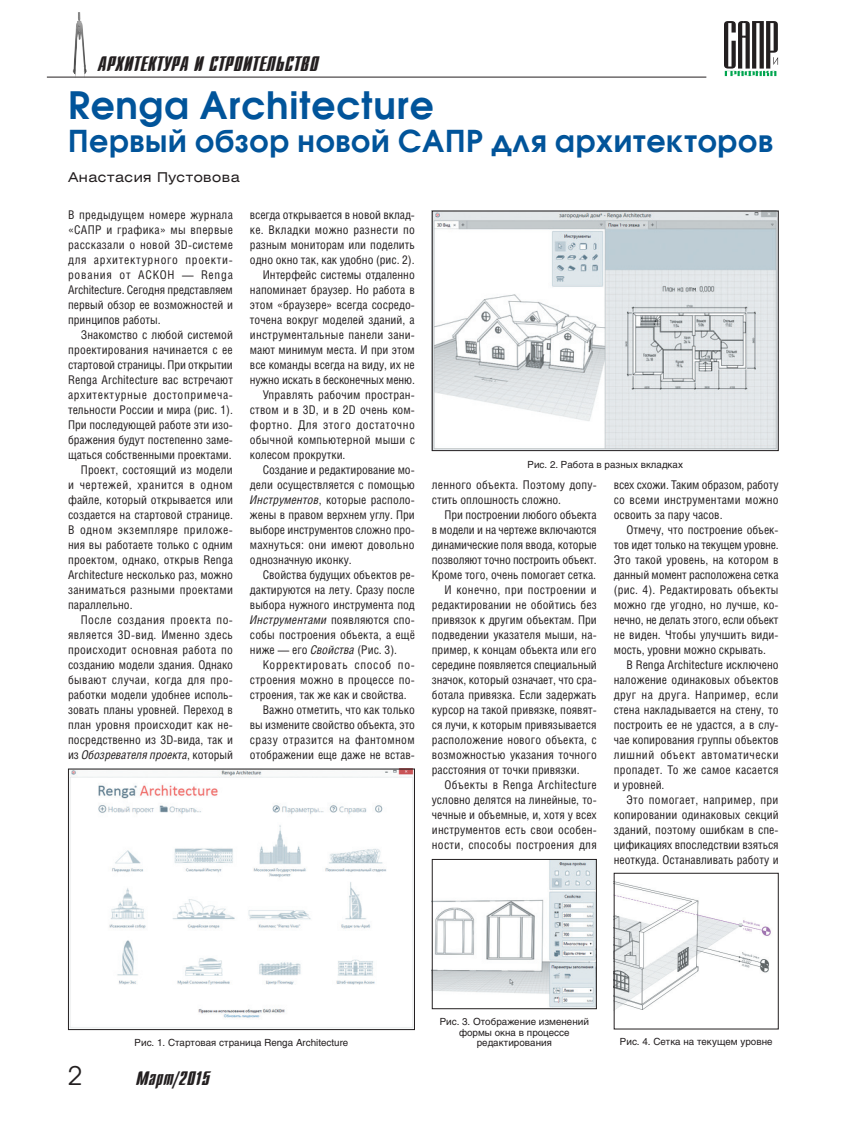
<style>
.page{position:relative;width:851px;height:1127px;background:#fff}
.page>*{position:absolute;margin:0;border:0;box-sizing:border-box;transform-origin:0 0}
.Head_Main{font:700 37.5px "Avant Garde C";letter-spacing:.025em;color:#01549a}
.Head_Main-2{font:700 30px "Avant Garde C";letter-spacing:.025em;color:#01549a}
.t1{font:25.5px "Avant Garde C";color:#231f20}
.t2{font:21px "Dagger C";letter-spacing:.025em;color:#231f20}
.t3{font:19.5px "Dagger C";letter-spacing:.025em;color:#231f20}
.Autor{font:13.5px "Helios Ext";letter-spacing:.035em;color:#231f20}
.Body_text{font:12px/15px "Helios Cond";color:#231f20;text-align:justify}
.Body_undent{font:12px/15px "Helios Cond";color:#231f20;text-align:justify}
.Body_text-2{font:12px/15px "Helios Cond";letter-spacing:.02em;color:#231f20}
.t4{font:9.75px/10.5px "Helios";color:#231f20;text-align:center}
.s1{font-style:italic}
</style>
<div class="page">
<img style="left:73px;top:12px;width:14px;height:65px">
<svg style="left:724px;top:21px;width:54px;height:55px"></svg>
<hr style="left:47px;top:77px;width:659px;height:1px;background:#231f20">
<img style="left:70px;top:771px;width:343px;height:257px">
<div style="left:68px;top:769px;width:347px;height:261px;border:1px solid #231f20"></div>
<img style="left:434px;top:213px;width:342px;height:236px">
<div style="left:432px;top:211px;width:346px;height:240px;border:1px solid #231f20"></div>
<img style="left:434px;top:861px;width:160px;height:146px">
<div style="left:432px;top:859px;width:164px;height:150px;border:1px solid #231f20"></div>
<img style="left:615px;top:881px;width:156px;height:129px">
<div style="left:613px;top:873px;width:165px;height:156px;border:1px solid #231f20"></div>
<p class="t2" style="left:98px;top:53px;width:222px">АРХИТЕКТУРА И СТРОИТЕЛЬСТВО</p>
<p class="Head_Main" style="left:68px;top:82px;width:367px">Renga Architecture</p>
<p class="Head_Main-2" style="left:68px;top:122px;width:706px">Первый обзор новой САПР для архитекторов</p>
<p class="Autor" style="left:68px;top:170px;width:173px">Анастасия Пустовова</p>
<p class="Body_undent" style="left:68px;top:207px;width:166px">В предыдущем номере журнала «САПР и графика» мы впервые рассказали о новой 3D-системе для архитектурного проекти&shy;рования от АСКОН — Renga Architecture. Сегодня представляем первый обзор ее возможностей и принципов работы.</p>
<p class="Body_text" style="left:68px;top:327px;width:166px;text-indent:13px">Знакомство с любой системой проектирования начинается с ее стартовой страницы. При открытии Renga Architecture вас встречают архитектурные достопримеча&shy;тельности России и мира (рис. 1).<br>При последующей работе эти изо&shy;бражения будут постепенно заме&shy;щаться собственными проектами.</p>
<p class="Body_text" style="left:68px;top:462px;width:166px;text-indent:13px">Проект, состоящий из модели и чертежей, хранится в одном файле, который открывается или создается на стартовой странице.<br>В одном экземпляре приложе&shy;ния вы работаете только с одним проектом, однако, открыв Renga Architecture несколько раз, можно заниматься разными проектами параллельно.</p>
<p class="Body_text" style="left:68px;top:612px;width:166px;text-indent:13px">После создания проекта по&shy;является 3D-вид. Именно здесь происходит основная работа по созданию модели здания. Однако бывают случаи, когда для про&shy;работки модели удобнее исполь&shy;зовать планы уровней. Переход в план уровня происходит как не&shy;посредственно из 3D-вида, так и из <span class="s1">Обозревателя проекта</span>, который</p>
<p class="Body_text" style="left:250px;top:207px;width:166px">всегда открывается в новой вклад&shy;ке. Вкладки можно разнести по разным мониторам или поделить одно окно так, как удобно (рис. 2).</p>
<p class="Body_text" style="left:250px;top:267px;width:166px;text-indent:13px">Интерфейс системы отдаленно напоминает браузер. Но работа в этом «браузере» всегда сосредо&shy;точена вокруг моделей зданий, а инструментальные панели зани&shy;мают минимум места. И при этом все команды всегда на виду, их не нужно искать в бесконечных меню.</p>
<p class="Body_text" style="left:250px;top:387px;width:166px;text-indent:13px">Управлять рабочим простран&shy;ством и в 3D, и в 2D очень ком&shy;фортно. Для этого достаточно обычной компьютерной мыши с колесом прокрутки.</p>
<p class="Body_text" style="left:250px;top:462px;width:166px;text-indent:13px">Создание и редактирование мо&shy;дели осуществляется с помощью <span class="s1">Инструментов</span>, которые располо&shy;жены в правом верхнем углу. При выборе инструментов сложно про&shy;махнуться: они имеют довольно однозначную иконку.</p>
<p class="Body_text" style="left:250px;top:567px;width:166px;text-indent:13px">Свойства будущих объектов ре&shy;дактируются на лету. Сразу после выбора нужного инструмента под <span class="s1">Инструментами</span> появляются спо&shy;собы построения объекта, а ещё ниже — его <span class="s1">Свойства</span> (Рис. 3).</p>
<p class="Body_text" style="left:250px;top:657px;width:166px;text-indent:13px">Корректировать способ по&shy;строения можно в процессе по&shy;строения, так же как и свойства.</p>
<p class="Body_text" style="left:250px;top:702px;width:166px;text-indent:13px">Важно отметить, что как только вы измените свойство объекта, это сразу отразится на фантомном отображении еще даже не встав-</p>
<p class="t4" style="left:527px;top:459px;width:157px">Рис. 2. Работа в разных вкладках</p>
<p class="Body_text-2" style="left:432px;top:477px;width:166px">ленного объекта. Поэтому допу&shy;стить оплошность сложно.</p>
<p class="Body_text" style="left:432px;top:507px;width:166px;text-indent:13px">При построении любого объекта в модели и на чертеже включаются динамические поля ввода, которые позволяют точно построить объект.<br>Кроме того, очень помогает сетка.</p>
<p class="Body_text" style="left:432px;top:582px;width:166px;text-indent:13px">И конечно, при построении и редактировании не обойтись без привязок к другим объектам. При подведении указателя мыши, на&shy;пример, к концам объекта или его середине появляется специальный значок, который означает, что сра&shy;ботала привязка. Если задержать курсор на такой привязке, появят&shy;ся лучи, к которым привязывается расположение нового объекта, с возможностью указания точного расстояния от точки привязки.</p>
<p class="Body_text" style="left:432px;top:777px;width:166px;text-indent:13px">Объекты в Renga Architecture условно делятся на линейные, то&shy;чечные и объемные, и, хотя у всех инструментов есть свои особен&shy;ности, способы построения для</p>
<p class="Body_text" style="left:613px;top:477px;width:166px">всех схожи. Таким образом, работу со всеми инструментами можно освоить за пару часов.</p>
<p class="Body_text" style="left:613px;top:522px;width:166px;text-indent:13px">Отмечу, что построение объек&shy;тов идет только на текущем уровне.<br>Это такой уровень, на котором в данный момент расположена сетка (рис. 4). Редактировать объекты можно где угодно, но лучше, ко&shy;нечно, не делать этого, если объект не виден. Чтобы улучшить види&shy;мость, уровни можно скрывать.</p>
<p class="Body_text" style="left:613px;top:657px;width:166px;text-indent:13px">В Renga Architecture исключено наложение одинаковых объектов друг на друга. Например, если стена накладывается на стену, то построить ее не удастся, а в слу&shy;чае копирования группы объектов лишний объект автоматически пропадет. То же самое касается и уровней.</p>
<p class="Body_text" style="left:613px;top:792px;width:166px;text-indent:13px">Это помогает, например, при копировании одинаковых секций зданий, поэтому ошибкам в спе&shy;цификациях впоследствии взяться неоткуда. Останавливать работу и</p>
<p class="t4" style="left:135px;top:1037px;width:215px">Рис. 1. Стартовая страница Renga Architecture</p>
<p class="t1" style="left:68px;top:1060px;width:16px">2</p>
<p class="t3" style="left:136px;top:1068px;width:75px">Март/2015</p>
<p class="t4" style="left:439px;top:1016px;width:151px">Рис. 3. Отображение изменений формы окна в процессе редактирования</p>
<p class="t4" style="left:620px;top:1036px;width:154px">Рис. 4. Сетка на текущем уровне</p>
</div>
